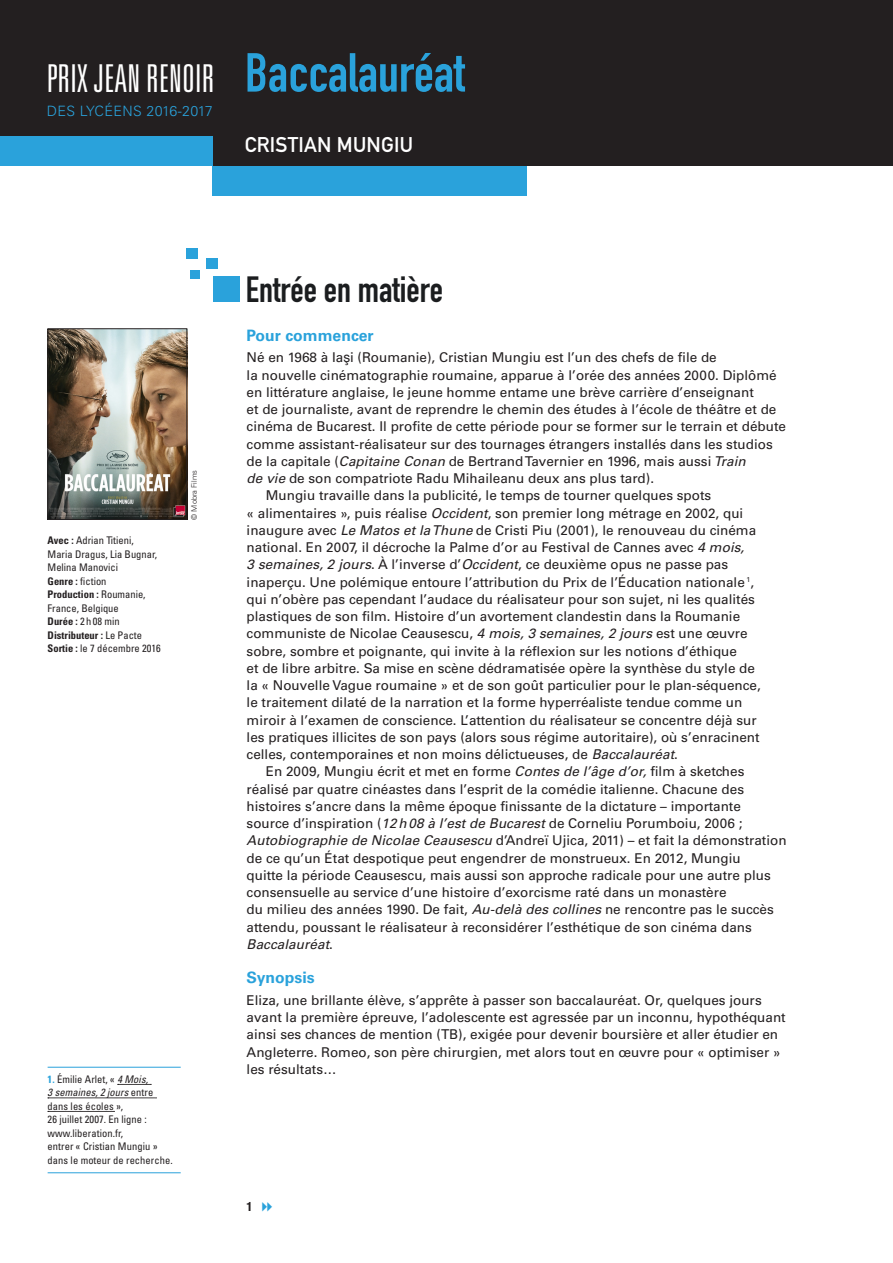
<style>
.page{position:relative;width:893px;height:1263px;background:#fff}
.page>*{position:absolute;margin:0;border:0;box-sizing:border-box;transform-origin:0 0}
.t1{font:54px "DIN Engschrift Std";color:#2aa2db}
.t2{font:300 ultra-condensed 38.4px "Univers LT Std";letter-spacing:.005em;color:#fff}
.t3{font:36px "DIN Engschrift Std";color:#1b1d1f}
.t4{font:21px "DIN Mittelschrift Std";letter-spacing:.01em;color:#fff}
.t5{font:700 15.75px "Univers LT Std";color:#2aa2db}
.t6{font:300 14.25px "Univers LT Std";letter-spacing:.025em;color:#2aa2db}
.t7{font:13.5px/17.2px "Univers LT Std";color:#231f20}
.t8{font:italic 13.5px "Univers LT Std";letter-spacing:.005em;color:#231f20}
.t9{font:700 condensed 12.75px "Helvetica Neue LT Std";color:#231f20}
.t10{font:condensed 10.5px/13.5px "Univers LT Std";letter-spacing:.005em;color:#231f20}
.t11{font:300 7.5px "Univers LT Std";color:#231f20}
.s1{font-weight:700}
.s2{font-weight:700;color:#2aa2db}
.s3{font-style:italic}
.s4{font-family:"Helvetica"}
.s5{font-style:normal}
</style>
<div class="page">
<div style="left:0;top:0;width:893px;height:166px;background:#231f20"></div>
<div style="left:0;top:136px;width:213px;height:30px;background:#2aa2db"></div>
<div style="left:213px;top:166px;width:314px;height:30px;background:#2aa2db"></div>
<div style="left:206px;top:258px;width:11px;height:11px;background:#2aa2db"></div>
<div style="left:186px;top:248px;width:11px;height:10px;background:#2aa2db"></div>
<div style="left:190px;top:270px;width:9px;height:9px;background:#2aa2db"></div>
<div style="left:213px;top:276px;width:26px;height:26px;background:#2aa2db"></div>
<div style="left:207px;top:259px;width:11px;height:10px;background:#2aa2db"></div>
<div style="left:187px;top:248px;width:11px;height:11px;background:#2aa2db"></div>
<div style="left:191px;top:270px;width:9px;height:9px;background:#2aa2db"></div>
<div style="left:214px;top:277px;width:26px;height:25px;background:#2aa2db"></div>
<hr style="left:48px;top:1067px;width:133px;height:1px;background:#2aa2db">
<svg style="left:118px;top:1084px;width:33px;height:1px"></svg>
<svg style="left:48px;top:1098px;width:108px;height:1px"></svg>
<svg style="left:48px;top:1111px;width:67px;height:1px"></svg>
<hr style="left:48px;top:1172px;width:133px;height:1px;background:#2aa2db">
<img style="left:50px;top:330px;width:135px;height:188px">
<div style="left:48px;top:328px;width:139px;height:192px;border:1px solid #231f20"></div>
<h2 class="t2" style="left:47px;top:58px;width:169px">PRIX JEAN RENOIR</h2>
<p class="t6" style="left:47px;top:102px;width:168px">DES LYCÉENS 2016-2017</p>
<h1 class="t1" style="left:245px;top:41px;width:221px">Baccalauréat</h1>
<h3 class="t4" style="left:245px;top:132px;width:170px">CRISTIAN MUNGIU</h3>
<p class="t10" style="left:48px;top:534px;width:115px"><span class="s1">Avec :</span> Adrian Titieni,<br>Maria Dragus, Lia Bugnar,<br>Melina Manovici<br><span class="s1">Genre :</span> fiction<br><span class="s1">Production :</span> Roumanie,<br>France, Belgique<br><span class="s1">Durée :</span> 2 h 08 min<br><span class="s1">Distributeur :</span> Le Pacte<br><span class="s1">Sortie :</span> le 7 décembre 2016</p>
<p class="t11" style="left:190px;top:520px;width:51px;rotate:-90deg">© Mobra Films</p>
<p class="t10" style="left:48px;top:1072px;width:127px"><span class="s2">1.</span> Émilie Arlet, « <span class="s3">4 Mois,<br>3 semaines, 2 jours</span> entre dans les écoles »,<br>26 juillet 2007. En ligne : www.liberation.fr,<br>entrer « Cristian Mungiu » dans le moteur de recherche.</p>
<h3 class="t3" style="left:246px;top:268px;width:199px">Entrée en matière</h3>
<p class="t5" style="left:247px;top:326px;width:129px">Pour commencer</p>
<p class="t7" style="left:247px;top:349px;width:472px">Né en 1968 à Ia<span class="s4">ş</span>i (Roumanie), Cristian Mungiu est l’un des chefs de file de</p>
<p class="t7" style="left:247px;top:366px;width:531px">la nouvelle cinématographie roumaine, apparue à l’orée des années 2000. Diplômé</p>
<p class="t7" style="left:247px;top:383px;width:509px">en littérature anglaise, le jeune homme entame une brève carrière d’enseignant</p>
<p class="t7" style="left:247px;top:401px;width:531px">et de journaliste, avant de reprendre le chemin des études à l’école de théâtre et de</p>
<p class="t7" style="left:247px;top:418px;width:541px">cinéma de Bucarest. Il profite de cette période pour se former sur le terrain et débute</p>
<p class="t7" style="left:247px;top:435px;width:528px">comme assistant-réalisateur sur des tournages étrangers installés dans les studios</p>
<p class="t7" style="left:247px;top:452px;width:501px">de la capitale (<span class="s3">Capitaine Conan</span> de Bertrand Tavernier en 1996, mais aussi <span class="s3">Train</span></p>
<p class="t7" style="left:247px;top:470px;width:409px"><span class="s3">de vie</span> de son compatriote Radu Mihaileanu deux ans plus tard).</p>
<p class="t7" style="left:266px;top:487px;width:447px">Mungiu travaille dans la publicité, le temps de tourner quelques spots</p>
<p class="t7" style="left:247px;top:504px;width:498px">« alimentaires », puis réalise <span class="s3">Occident</span>, son premier long métrage en 2002, qui</p>
<p class="t7" style="left:247px;top:521px;width:511px">inaugure avec <span class="s3">Le Matos et la Thune</span> de Cristi Piu (2001), le renouveau du cinéma</p>
<p class="t7" style="left:247px;top:539px;width:499px">national. En 2007, il décroche la Palme d’or au Festival de Cannes avec <span class="s3">4 mois,</span></p>
<p class="t7" style="left:247px;top:556px;width:483px"><span class="s3">3 semaines, 2 jours</span>. À l’inverse d’<span class="s3">Occident</span>, ce deuxième opus ne passe pas</p>
<p class="t7" style="left:247px;top:573px;width:509px">inaperçu. Une polémique entoure l’attribution du Prix de l’Éducation nationale <sup>1</sup>,</p>
<p class="t7" style="left:247px;top:590px;width:510px">qui n’obère pas cependant l’audace du réalisateur pour son sujet, ni les qualités</p>
<p class="t7" style="left:247px;top:608px;width:495px">plastiques de son film. Histoire d’un avortement clandestin dans la Roumanie</p>
<p class="t7" style="left:247px;top:625px;width:502px">communiste de Nicolae Ceausescu, <span class="s3">4 mois, 3 semaines, 2 jours</span> est une œuvre</p>
<p class="t7" style="left:247px;top:642px;width:492px">sobre, sombre et poignante, qui invite à la réflexion sur les notions d’éthique</p>
<p class="t7" style="left:247px;top:659px;width:510px">et de libre arbitre. Sa mise en scène dédramatisée opère la synthèse du style de</p>
<p class="t7" style="left:247px;top:677px;width:516px">la « Nouvelle Vague roumaine » et de son goût particulier pour le plan-séquence,</p>
<p class="t7" style="left:247px;top:694px;width:497px">le traitement dilaté de la narration et la forme hyperréaliste tendue comme un</p>
<p class="t7" style="left:247px;top:711px;width:512px">miroir à l’examen de conscience. L’attention du réalisateur se concentre déjà sur</p>
<p class="t7" style="left:247px;top:728px;width:514px">les pratiques illicites de son pays (alors sous régime autoritaire), où s’enracinent</p>
<p class="t7" style="left:247px;top:746px;width:433px">celles, contemporaines et non moins délictueuses, de <span class="s3">Baccalauréat</span>.</p>
<p class="t7" style="left:266px;top:763px;width:480px">En 2009, Mungiu écrit et met en forme <span class="s3">Contes de l’âge d’or,</span> film à sketches</p>
<p class="t7" style="left:247px;top:780px;width:499px">réalisé par quatre cinéastes dans l’esprit de la comédie italienne. Chacune des</p>
<p class="t7" style="left:247px;top:797px;width:496px">histoires s’ancre dans la même époque finissante de la dictature – importante</p>
<p class="t7" style="left:247px;top:815px;width:497px">source d’inspiration (<span class="s3">12h08 à l’est de Bucarest</span> de Corneliu Porumboiu, 2006 ;</p>
<p class="t7" style="left:247px;top:832px;width:542px"><span class="s3">Autobiographie de Nicolae Ceausescu</span> d’Andreï Ujica, 2011) – et fait la démonstration</p>
<p class="t7" style="left:247px;top:849px;width:496px">de ce qu’un État despotique peut engendrer de monstrueux. En 2012, Mungiu</p>
<p class="t7" style="left:247px;top:866px;width:526px">quitte la période Ceausescu, mais aussi son approche radicale pour une autre plus</p>
<p class="t7" style="left:247px;top:884px;width:481px">consensuelle au service d’une histoire d’exorcisme raté dans un monastère</p>
<p class="t7" style="left:247px;top:901px;width:529px">du milieu des années 1990. De fait, <span class="s3">Au-delà des collines</span> ne rencontre pas le succès</p>
<p class="t7" style="left:247px;top:918px;width:507px">attendu, poussant le réalisateur à reconsidérer l’esthétique de son cinéma dans</p>
<p class="t8" style="left:247px;top:936px;width:88px">Baccalauréat<span class="s5">.</span></p>
<p class="t5" style="left:247px;top:968px;width:69px">Synopsis</p>
<p class="t7" style="left:247px;top:991px;width:541px">Eliza, une brillante élève, s’apprête à passer son baccalauréat. Or, quelques jours avant la première épreuve, l’adolescente est agressée par un inconnu, hypothéquant ainsi ses chances de mention (TB), exigée pour devenir boursière et aller étudier en Angleterre. Romeo, son père chirurgien, met alors tout en œuvre pour « optimiser » les résultats…</p>
<p class="t9" style="left:247px;top:1199px;width:8px">1</p>
</div>
